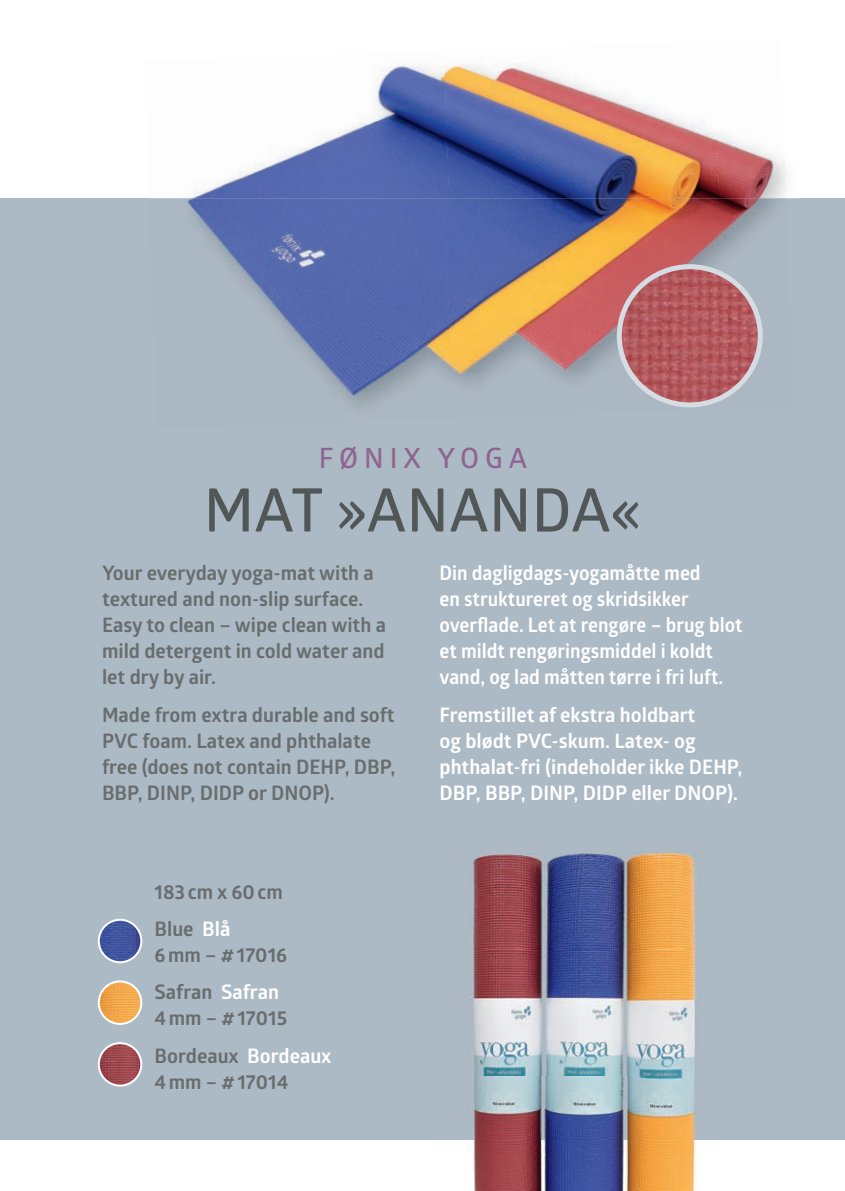
<style>
.page{position:relative;width:845px;height:1191px;background:#fff}
.page>*{position:absolute;margin:0;border:0;box-sizing:border-box;transform-origin:0 0}
.t1{font:600 60px "Glober";letter-spacing:.01em;color:#515657}
.t2{font:600 28px "Glober";letter-spacing:.21em;color:#8f6590}
.t3{font:700 20px/26px "Glober";color:#686d6e}
.t4{font:700 20px/26px "Glober";color:#fff;scale:.96 1}
.t5{font:700 20px/26px "Glober";color:#fff}
.s1{color:#fff}
</style>
<div class="page">
<div style="left:0;top:198px;width:845px;height:942px;background:#acbac5"></div>
<img style="left:190px;top:65px;width:254px;height:133px">
<img style="left:444px;top:64px;width:270px;height:134px">
<img style="left:714px;top:132px;width:72px;height:66px">
<img style="left:179px;top:198px;width:266px;height:153px">
<img style="left:445px;top:198px;width:273px;height:153px">
<img style="left:718px;top:198px;width:75px;height:65px">
<img style="left:302px;top:351px;width:392px;height:57px">
<svg style="left:98px;top:918px;width:44px;height:45px"></svg>
<svg style="left:98px;top:980px;width:44px;height:45px"></svg>
<svg style="left:98px;top:1042px;width:44px;height:44px"></svg>
<svg style="left:617px;top:264px;width:146px;height:143px"></svg>
<img style="left:473px;top:852px;width:223px;height:339px">
<h2 class="t2" style="left:319px;top:438px;width:210px">FØNIX YOGA</h2>
<h1 class="t1" style="left:204px;top:468px;width:439px">MAT »ANANDA«</h1>
<p class="t3" style="left:102px;top:560px;width:285px">Your everyday yoga-mat with a textured and non-slip surface.<br>Easy to clean – wipe clean with a mild detergent in cold water and let dry by air.</p>
<p class="t3" style="left:102px;top:701px;width:295px">Made from extra durable and soft<br>PVC foam. Latex and phthalate free (does not contain DEHP, DBP,<br>BBP, DINP, DIDP or DNOP).</p>
<p class="t4" style="left:439px;top:560px;width:317px">Din dagligdags-yogamåtte med<br>en struktureret og skridsikker overflade. Let at rengøre – brug blot et mildt rengøringsmiddel i koldt vand, og lad måtten tørre i fri luft.</p>
<p class="t5" style="left:439px;top:701px;width:304px">Fremstillet af ekstra holdbart<br>og blødt PVC-skum. Latex- og phthalat-fri (indeholder ikke DEHP,<br>DBP, BBP, DINP, DIDP eller DNOP).</p>
<p class="t3" style="left:154px;top:872px;width:130px;line-height:37.4px">183 cm x 60 cm<br>Blue <span class="s1">Blå</span></p>
<p class="t3" style="left:154px;top:935px;width:134px;line-height:37.4px">6 mm – # 17016<br>Safran <span class="s1">Safran</span></p>
<p class="t3" style="left:154px;top:999px;width:178px;line-height:37.4px">4 mm – # 17015<br>Bordeaux <span class="s1">Bordeaux</span></p>
<p class="t3" style="left:154px;top:1068px;width:135px">4 mm – # 17014</p>
</div>
